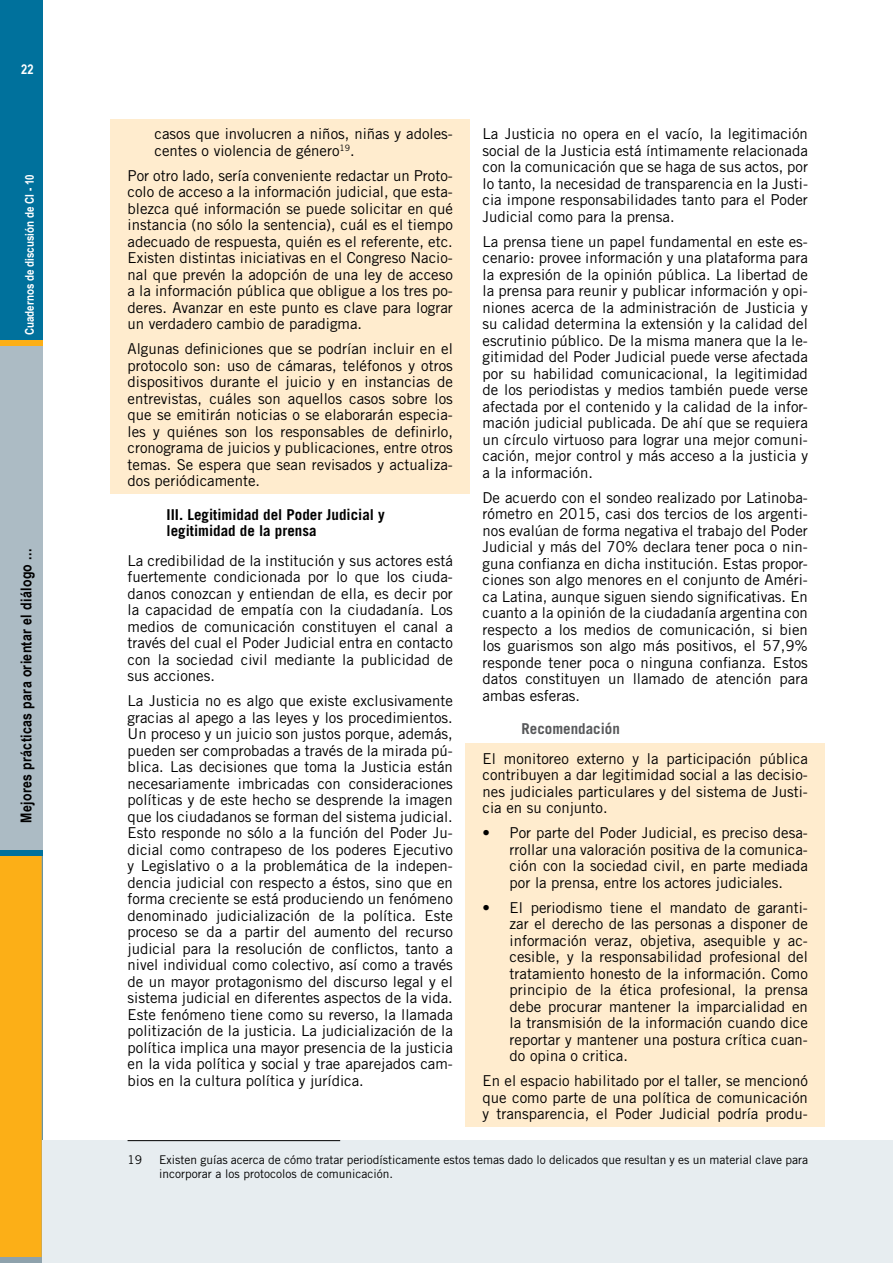
<style>
.page{position:relative;width:893px;height:1263px;background:#fff}
.page>*{position:absolute;margin:0;border:0;box-sizing:border-box;transform-origin:0 0}
.t1{font:15px/16.5px "Trade Gothic";color:#000;text-align:justify}
.t2{font:700 15px/16.5px "Trade Gothic";color:#000}
.t3{font:700 15px "Arial Narrow";letter-spacing:.025em;color:#000}
.t4{font:700 15px "Trade Gothic";color:#58595b}
.t5{font:700 13.5px "Arial Narrow";color:#fff}
.t6{font:12px/14.4px "Trade Gothic";color:#000}
.t7{font:700 12px "Arial Narrow";color:#fff}
</style>
<div class="page">
<div style="left:0;top:0;width:43px;height:1263px;background:#00719c"></div>
<div style="left:0;top:340px;width:43px;height:510px;background:#acbbc4"></div>
<div style="left:0;top:856px;width:43px;height:401px;background:#fcaf17"></div>
<div style="left:0;top:340px;width:43px;height:6px;background:#fcaf17"></div>
<div style="left:0;top:1257px;width:43px;height:6px;background:#8ea2ac"></div>
<div style="left:43px;top:1140px;width:850px;height:123px;background:#e7edf0"></div>
<div style="left:111px;top:119px;width:359px;height:44px;background:#ffecce"></div>
<div style="left:111px;top:161px;width:359px;height:176px;background:#ffecce"></div>
<div style="left:111px;top:334px;width:359px;height:160px;background:#ffecce"></div>
<hr style="left:128px;top:1140px;width:212px;height:1px;background:#000">
<div style="left:466px;top:743px;width:359px;height:78px;background:#ffecce"></div>
<div style="left:466px;top:818px;width:359px;height:77px;background:#ffecce"></div>
<div style="left:466px;top:892px;width:359px;height:177px;background:#ffecce"></div>
<div style="left:466px;top:1066px;width:359px;height:61px;background:#ffecce"></div>
<p class="t5" style="left:21px;top:59px;width:14px">22</p>
<p class="t7" style="left:21px;top:335px;width:162px;rotate:-90deg">Cuadernos de discusión de CI - 10</p>
<p class="t3" style="left:15px;top:823px;width:275px;rotate:-90deg">Mejores prácticas para orientar el diálogo ...</p>
<p class="t1" style="left:155px;top:125px;width:300px">casos que involucren a niños, niñas y adoles&shy;centes o violencia de género<sup>19</sup>.</p>
<p class="t1" style="left:128px;top:167px;width:327px">Por otro lado, sería conveniente redactar un Proto&shy;colo de acceso a la información judicial, que esta&shy;blezca qué información se puede solicitar en qué instancia (no sólo la sentencia), cuál es el tiempo adecuado de respuesta, quién es el referente, etc.<br>Existen distintas iniciativas en el Congreso Nacio&shy;nal que prevén la adopción de una ley de acceso a la información pública que obligue a los tres po&shy;deres. Avanzar en este punto es clave para lograr un verdadero cambio de paradigma.</p>
<p class="t1" style="left:128px;top:340px;width:327px">Algunas definiciones que se podrían incluir en el protocolo son: uso de cámaras, teléfonos y otros dispositivos durante el juicio y en instancias de entrevistas, cuáles son aquellos casos sobre los que se emitirán noticias o se elaborarán especia&shy;les y quiénes son los responsables de definirlo, cronograma de juicios y publicaciones, entre otros temas. Se espera que sean revisados y actualiza&shy;dos periódicamente.</p>
<p class="t2" style="left:167px;top:506px;width:220px">III. Legitimidad del Poder Judicial y legitimidad de la prensa</p>
<p class="t1" style="left:128px;top:552px;width:327px">La credibilidad de la institución y sus actores está fuertemente condicionada por lo que los ciuda&shy;danos conozcan y entiendan de ella, es decir por la capacidad de empatía con la ciudadanía. Los medios de comunicación constituyen el canal a través del cual el Poder Judicial entra en contacto con la sociedad civil mediante la publicidad de sus acciones.</p>
<p class="t1" style="left:128px;top:692px;width:327px">La Justicia no es algo que existe exclusivamente gracias al apego a las leyes y los procedimientos.<br>Un proceso y un juicio son justos porque, además, pueden ser comprobadas a través de la mirada pú&shy;blica. Las decisiones que toma la Justicia están necesariamente imbricadas con consideraciones políticas y de este hecho se desprende la imagen que los ciudadanos se forman del sistema judicial.<br>Esto responde no sólo a la función del Poder Ju&shy;dicial como contrapeso de los poderes Ejecutivo y Legislativo o a la problemática de la indepen&shy;dencia judicial con respecto a éstos, sino que en forma creciente se está produciendo un fenómeno denominado judicialización de la política. Este proceso se da a partir del aumento del recurso judicial para la resolución de conflictos, tanto a nivel individual como colectivo, así como a través de un mayor protagonismo del discurso legal y el sistema judicial en diferentes aspectos de la vida.<br>Este fenómeno tiene como su reverso, la llamada politización de la justicia. La judicialización de la política implica una mayor presencia de la justicia en la vida política y social y trae aparejados cam&shy;bios en la cultura política y jurídica.</p>
<p class="t1" style="left:483px;top:125px;width:327px">La Justicia no opera en el vacío, la legitimación social de la Justicia está íntimamente relacionada con la comunicación que se haga de sus actos, por lo tanto, la necesidad de transparencia en la Justi&shy;cia impone responsabilidades tanto para el Poder Judicial como para la prensa.</p>
<p class="t1" style="left:483px;top:233px;width:327px">La prensa tiene un papel fundamental en este es&shy;cenario: provee información y una plataforma para la expresión de la opinión pública. La libertad de la prensa para reunir y publicar información y opi&shy;niones acerca de la administración de Justicia y su calidad determina la extensión y la calidad del escrutinio público. De la misma manera que la le&shy;gitimidad del Poder Judicial puede verse afectada por su habilidad comunicacional, la legitimidad de los periodistas y medios también puede verse afectada por el contenido y la calidad de la infor&shy;mación judicial publicada. De ahí que se requiera un círculo virtuoso para lograr una mejor comuni&shy;cación, mejor control y más acceso a la justicia y a la información.</p>
<p class="t1" style="left:483px;top:489px;width:327px">De acuerdo con el sondeo realizado por Latinoba&shy;rómetro en 2015, casi dos tercios de los argenti&shy;nos evalúan de forma negativa el trabajo del Poder Judicial y más del 70% declara tener poca o nin&shy;guna confianza en dicha institución. Estas propor&shy;ciones son algo menores en el conjunto de Améri&shy;ca Latina, aunque siguen siendo significativas. En cuanto a la opinión de la ciudadanía argentina con respecto a los medios de comunicación, si bien los guarismos son algo más positivos, el 57,9% responde tener poca o ninguna confianza. Estos datos constituyen un llamado de atención para ambas esferas.</p>
<p class="t4" style="left:522px;top:720px;width:100px">Recomendación</p>
<p class="t1" style="left:483px;top:750px;width:327px">El monitoreo externo y la participación pública contribuyen a dar legitimidad social a las decisio&shy;nes judiciales particulares y del sistema de Justi&shy;cia en su conjunto.</p>
<p class="t1" style="left:510px;top:824px;width:300px;text-indent:-27px">• Por parte del Poder Judicial, es preciso desa&shy;rrollar una valoración positiva de la comunica&shy;ción con la sociedad civil, en parte mediada por la prensa, entre los actores judiciales.</p>
<p class="t1" style="left:510px;top:899px;width:300px;text-indent:-27px">• El periodismo tiene el mandato de garanti&shy;zar el derecho de las personas a disponer de información veraz, objetiva, asequible y ac&shy;cesible, y la responsabilidad profesional del tratamiento honesto de la información. Como principio de la ética profesional, la prensa debe procurar mantener la imparcialidad en la transmisión de la información cuando dice reportar y mantener una postura crítica cuan&shy;do opina o critica.</p>
<p class="t1" style="left:483px;top:1072px;width:327px">En el espacio habilitado por el taller, se mencionó que como parte de una política de comunicación y transparencia, el Poder Judicial podría produ-</p>
<p class="t6" style="left:128px;top:1152px;width:16px">19</p>
<p class="t6" style="left:159px;top:1152px;width:650px">Existen guías acerca de cómo tratar periodísticamente estos temas dado lo delicados que resultan y es un material clave para incorporar a los protocolos de comunicación.</p>
</div>
